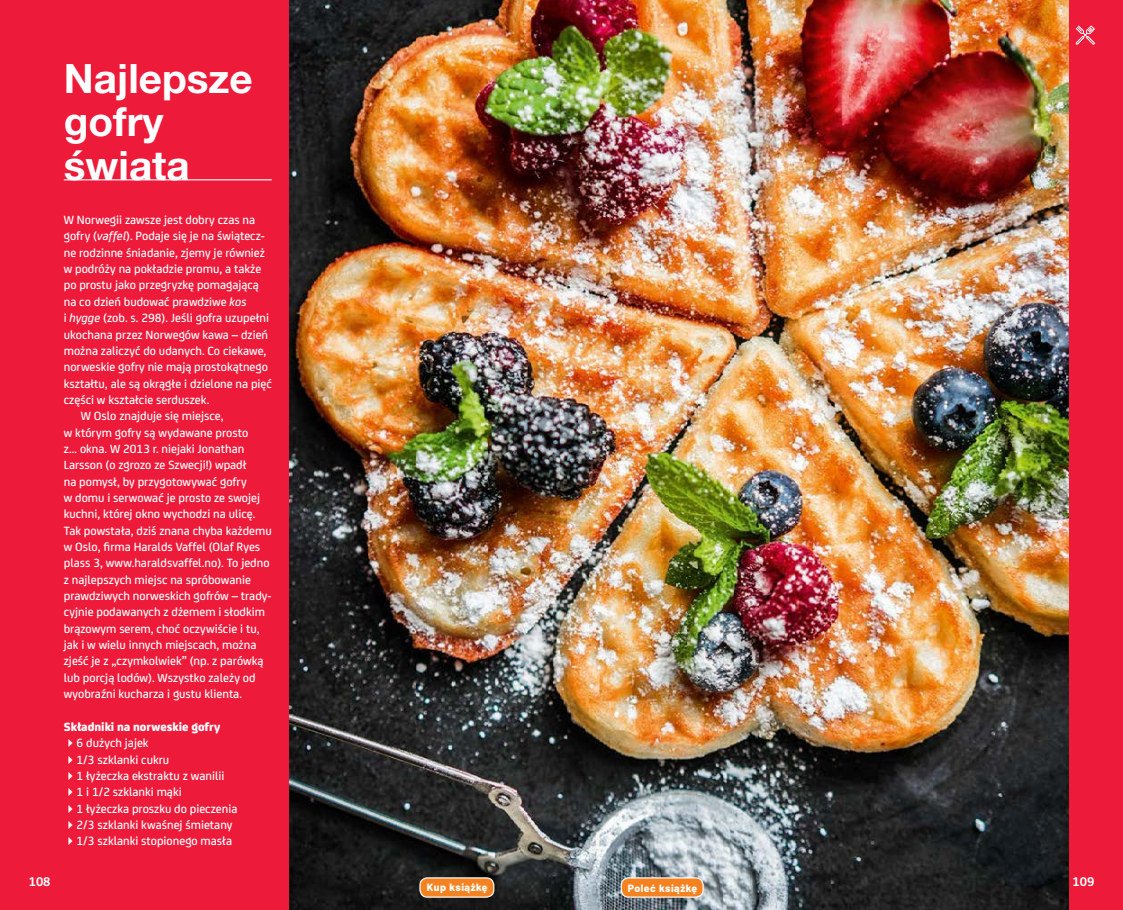
<style>
.page{position:relative;width:1123px;height:910px;background:#fff}
.page>*{position:absolute;margin:0;border:0;box-sizing:border-box;transform-origin:0 0}
.t1{font:700 40.5px/43.5px "Helvetica Neue LT Pro";color:#fff}
.t2{font:700 13.5px "FS Joey";color:#fff}
.t3{font:500 12.75px "FS Joey";color:#fff}
.t4{font:800 12.75px "FS Joey";color:#fff}
.t5{font:800 10.5px "Barlow";letter-spacing:.05em;color:#fff}
.s1{font-style:italic}
</style>
<div class="page">
<div style="left:0;top:0;width:497px;height:910px;background:#ed1a3a"></div>
<hr style="left:64px;top:179px;width:208px;height:1px;background:#fff">
<img style="left:289px;top:0;width:780px;height:910px">
<div style="left:1069px;top:0;width:54px;height:910px;background:#ed1a3a"></div>
<svg style="left:1075px;top:26px;width:19px;height:19px"></svg>
<div style="left:621px;top:878px;width:82px;height:19px;background:#f58220;border-radius:7px"></div>
<div style="left:620px;top:877px;width:83px;height:21px;border:1px solid #fff;border-radius:7px"></div>
<div style="left:420px;top:878px;width:74px;height:19px;background:#f58220;border-radius:7px"></div>
<div style="left:419px;top:877px;width:75px;height:21px;border:1px solid #fff;border-radius:7px"></div>
<h1 class="t1" style="left:64px;top:56px;width:190px">Najlepsze gofry świata</h1>
<p class="t3" style="left:64px;top:211px;width:193px">W Norwegii zawsze jest dobry czas na</p>
<p class="t3" style="left:64px;top:227px;width:203px">gofry (<span class="s1">vaffel</span>). Podaje się je na świątecz-</p>
<p class="t3" style="left:64px;top:243px;width:203px">ne rodzinne śniadanie, zjemy je również</p>
<p class="t3" style="left:64px;top:260px;width:199px">w podróży na pokładzie promu, a także</p>
<p class="t3" style="left:64px;top:276px;width:197px">po prostu jako przegryzkę pomagającą</p>
<p class="t3" style="left:64px;top:292px;width:184px">na co dzień budować prawdziwe <span class="s1">kos</span></p>
<p class="t3" style="left:64px;top:309px;width:207px">i <span class="s1">hygge</span> (zob. s. 298). Jeśli gofra uzupełni</p>
<p class="t3" style="left:64px;top:325px;width:206px">ukochana przez Norwegów kawa – dzień</p>
<p class="t3" style="left:64px;top:341px;width:204px">można zaliczyć do udanych. Co ciekawe,</p>
<p class="t3" style="left:64px;top:358px;width:206px">norweskie gofry nie mają prostokątnego</p>
<p class="t3" style="left:64px;top:374px;width:210px">kształtu, ale są okrągłe i dzielone na pięć</p>
<p class="t3" style="left:64px;top:390px;width:147px">części w kształcie serduszek.</p>
<p class="t3" style="left:81px;top:407px;width:144px">W Oslo znajduje się miejsce,</p>
<p class="t3" style="left:64px;top:423px;width:186px">w którym gofry są wydawane prosto</p>
<p class="t3" style="left:64px;top:439px;width:182px">z… okna. W 2013 r. niejaki Jonathan</p>
<p class="t3" style="left:64px;top:456px;width:184px">Larsson (o zgrozo ze Szwecji!) wpadł</p>
<p class="t3" style="left:64px;top:472px;width:184px">na pomysł, by przygotowywać gofry</p>
<p class="t3" style="left:64px;top:488px;width:198px">w domu i serwować je prosto ze swojej</p>
<p class="t3" style="left:64px;top:505px;width:193px">kuchni, której okno wychodzi na ulicę.</p>
<p class="t3" style="left:64px;top:521px;width:209px">Tak powstała, dziś znana chyba każdemu</p>
<p class="t3" style="left:64px;top:537px;width:198px">w Oslo, firma Haralds Vaffel (Olaf Ryes</p>
<p class="t3" style="left:64px;top:554px;width:207px">plass 3, www.haraldsvaffel.no). To jedno</p>
<p class="t3" style="left:64px;top:570px;width:189px">z najlepszych miejsc na spróbowanie</p>
<p class="t3" style="left:64px;top:586px;width:209px">prawdziwych norweskich gofrów – trady-</p>
<p class="t3" style="left:64px;top:603px;width:203px">cyjnie podawanych z dżemem i słodkim</p>
<p class="t3" style="left:64px;top:619px;width:197px">brązowym serem, choć oczywiście i tu,</p>
<p class="t3" style="left:64px;top:636px;width:194px">jak i w wielu innych miejscach, można</p>
<p class="t3" style="left:64px;top:652px;width:201px">zjeść je z „czymkolwiek” (np. z parówką</p>
<p class="t3" style="left:64px;top:668px;width:193px">lub porcją lodów). Wszystko zależy od</p>
<p class="t3" style="left:64px;top:685px;width:180px">wyobraźni kucharza i gustu klienta.</p>
<p class="t4" style="left:64px;top:717px;width:158px">Składniki na norweskie gofry</p>
<p class="t3" style="left:64px;top:734px;width:86px">✔6 dużych jajek</p>
<p class="t3" style="left:64px;top:750px;width:107px">✔1/3 szklanki cukru</p>
<p class="t3" style="left:64px;top:766px;width:162px">✔1 łyżeczka ekstraktu z wanilii</p>
<p class="t3" style="left:64px;top:783px;width:119px">✔1 i 1/2 szklanki mąki</p>
<p class="t3" style="left:64px;top:799px;width:175px">✔1 łyżeczka proszku do pieczenia</p>
<p class="t3" style="left:64px;top:815px;width:170px">✔2/3 szklanki kwaśnej śmietany</p>
<p class="t3" style="left:64px;top:832px;width:170px">✔1/3 szklanki stopionego masła</p>
<p class="t2" style="left:29px;top:871px;width:23px">108</p>
<p class="t2" style="left:1072px;top:871px;width:23px">109</p>
<p class="t5" style="left:427px;top:879px;width:62px">Kup książkę</p>
<p class="t5" style="left:628px;top:880px;width:71px">Poleć książkę</p>
</div>
